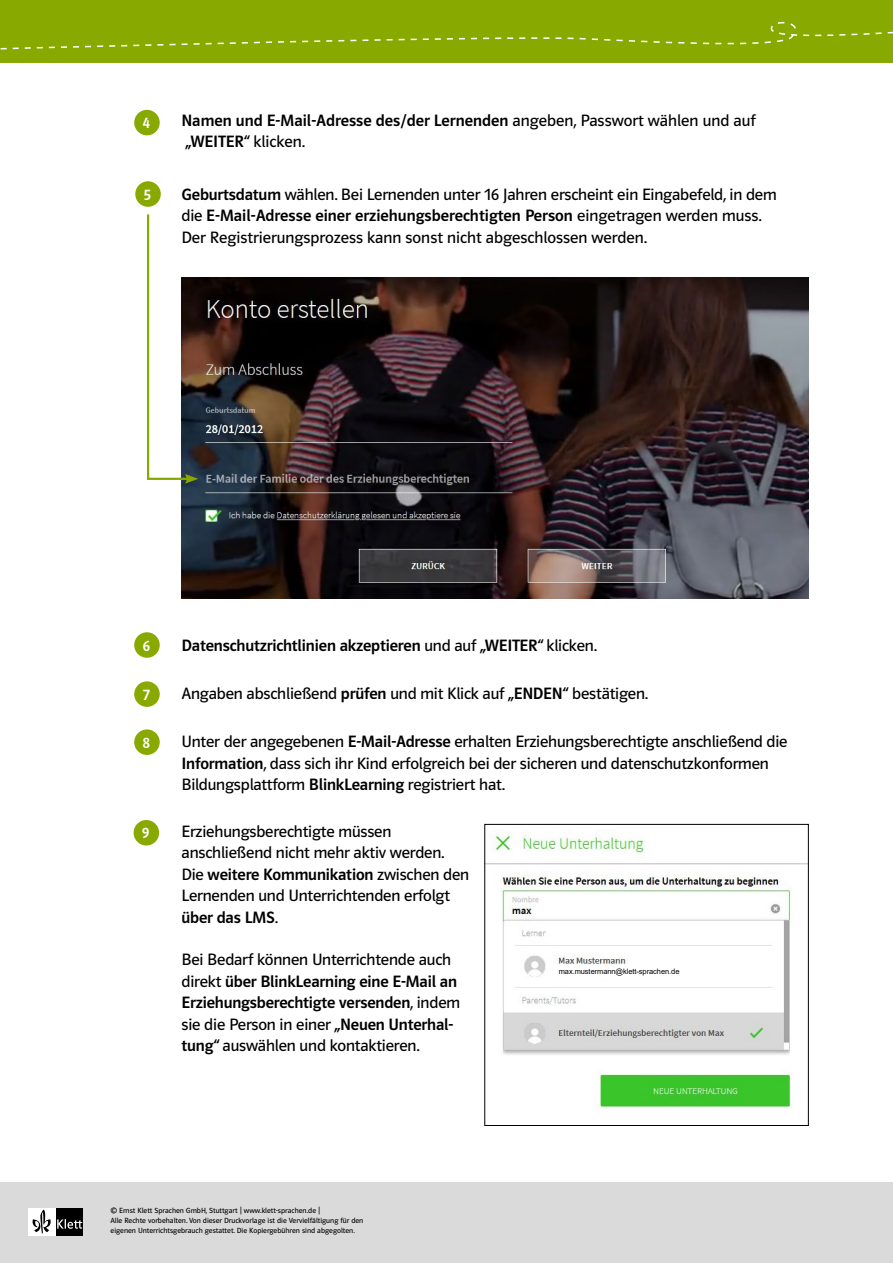
<style>
.page{position:relative;width:893px;height:1263px;background:#fff}
.page>*{position:absolute;margin:0;border:0;box-sizing:border-box;transform-origin:0 0}
.t1{font:16.5px/21.5px "Polo CEF";letter-spacing:-.01em;color:#000}
.t2{font:500 16.5px/21.5px "Polo CEF";letter-spacing:-.01em;color:#000}
.t3{font:500 15px "Polo CEF";color:#fff}
.t4{font:7.5px/10.1px "Polo CEF";color:#000}
.t5{font:7.5px "Arial";letter-spacing:-.01em;color:#000}
.s1{font-weight:400}
.s2{font-weight:500}
</style>
<div class="page">
<div style="left:0;top:1182px;width:893px;height:81px;background:#dadada"></div>
<div style="left:56px;top:1208px;width:27px;height:27px;background:#000"></div>
<div style="left:28px;top:1208px;width:28px;height:27px;background:#fff"></div>
<svg style="left:57px;top:1219px;width:25px;height:10px"></svg>
<svg style="left:33px;top:1210px;width:18px;height:24px"></svg>
<div style="left:0;top:0;width:893px;height:62px;background:#8a0"></div>
<svg style="left:0;top:21px;width:893px;height:29px"></svg>
<img style="left:181px;top:277px;width:627px;height:322px">
<div style="left:134px;top:632px;width:26px;height:26px;background:#8a0;border-radius:50%"></div>
<div style="left:134px;top:681px;width:26px;height:26px;background:#8a0;border-radius:50%"></div>
<div style="left:134px;top:110px;width:26px;height:25px;background:#8a0;border-radius:50%"></div>
<div style="left:134px;top:729px;width:26px;height:26px;background:#8a0;border-radius:50%"></div>
<div style="left:135px;top:181px;width:26px;height:26px;background:#8a0;border-radius:50%"></div>
<div style="left:134px;top:820px;width:25px;height:25px;background:#8a0;border-radius:50%"></div>
<img style="left:487px;top:834px;width:319px;height:275px">
<div style="left:485px;top:824px;width:323px;height:302px;border:1px solid #000"></div>
<div style="left:554px;top:965px;width:138px;height:14px;background:#fff"></div>
<svg style="left:147px;top:214px;width:51px;height:270px"></svg>
<p class="t3" style="left:142px;top:114px;width:9px">4</p>
<p class="t3" style="left:143px;top:186px;width:9px">5</p>
<p class="t2" style="left:182px;top:109px;width:576px">Namen und E-Mail-Adresse des/der Lernenden <span class="s1">angeben, Passwort wählen und auf </span>„WEITER“ <span class="s1">klicken.</span></p>
<p class="t1" style="left:182px;top:184px;width:597px"><span class="s2">Geburtsdatum</span> wählen. Bei Lernenden unter 16 Jahren erscheint ein Eingabefeld, in dem die <span class="s2">E-Mail-Adresse einer erziehungsberechtigten Person</span> eingetragen werden muss.<br>Der Registrierungsprozess kann sonst nicht abgeschlossen werden.</p>
<p class="t3" style="left:142px;top:637px;width:9px">6</p>
<p class="t3" style="left:143px;top:686px;width:9px">7</p>
<p class="t3" style="left:142px;top:734px;width:9px">8</p>
<p class="t3" style="left:142px;top:824px;width:9px">9</p>
<p class="t2" style="left:182px;top:634px;width:417px">Datenschutzrichtlinien akzeptieren <span class="s1">und auf</span> „WEITER“ <span class="s1">klicken.</span></p>
<p class="t1" style="left:182px;top:683px;width:468px">Angaben abschließend <span class="s2">prüfen</span> und mit Klick auf <span class="s2">„ENDEN“</span> bestätigen.</p>
<p class="t1" style="left:182px;top:731px;width:608px">Unter der angegebenen <span class="s2">E-Mail-Adresse</span> erhalten Erziehungsberechtigte anschließend die<br><span class="s2">Information</span>, dass sich ihr Kind erfolgreich bei der sicheren und datenschutzkonformen<br>Bildungsplattform <span class="s2">BlinkLearning</span> registriert hat.</p>
<p class="t1" style="left:182px;top:821px;width:289px">Erziehungsberechtigte müssen anschließend nicht mehr aktiv werden.<br>Die <span class="s2">weitere Kommunikation</span> zwischen den<br>Lernenden und Unterrichtenden erfolgt <span class="s2">über das LMS</span>.</p>
<p class="t1" style="left:182px;top:949px;width:280px">Bei Bedarf können Unterrichtende auch direkt <span class="s2">über BlinkLearning eine E-Mail an Erziehungsberechtigte versenden</span>, indem sie die Person in einer <span class="s2">„Neuen Unterhal&shy;tung“</span> auswählen und kontaktieren.</p>
<p class="t5" style="left:559px;top:967px;width:122px">max.mustermann@klett-sprachen.de</p>
<p class="t4" style="left:111px;top:1206px;width:254px">© Ernst Klett Sprachen GmbH, Stuttgart | www.klett-sprachen.de |<br>Alle Rechte vorbehalten. Von dieser Druckvorlage ist die Vervielfältigung für den eigenen Unterrichtsgebrauch gestattet. Die Kopiergebühren sind abgegolten.</p>
</div>
